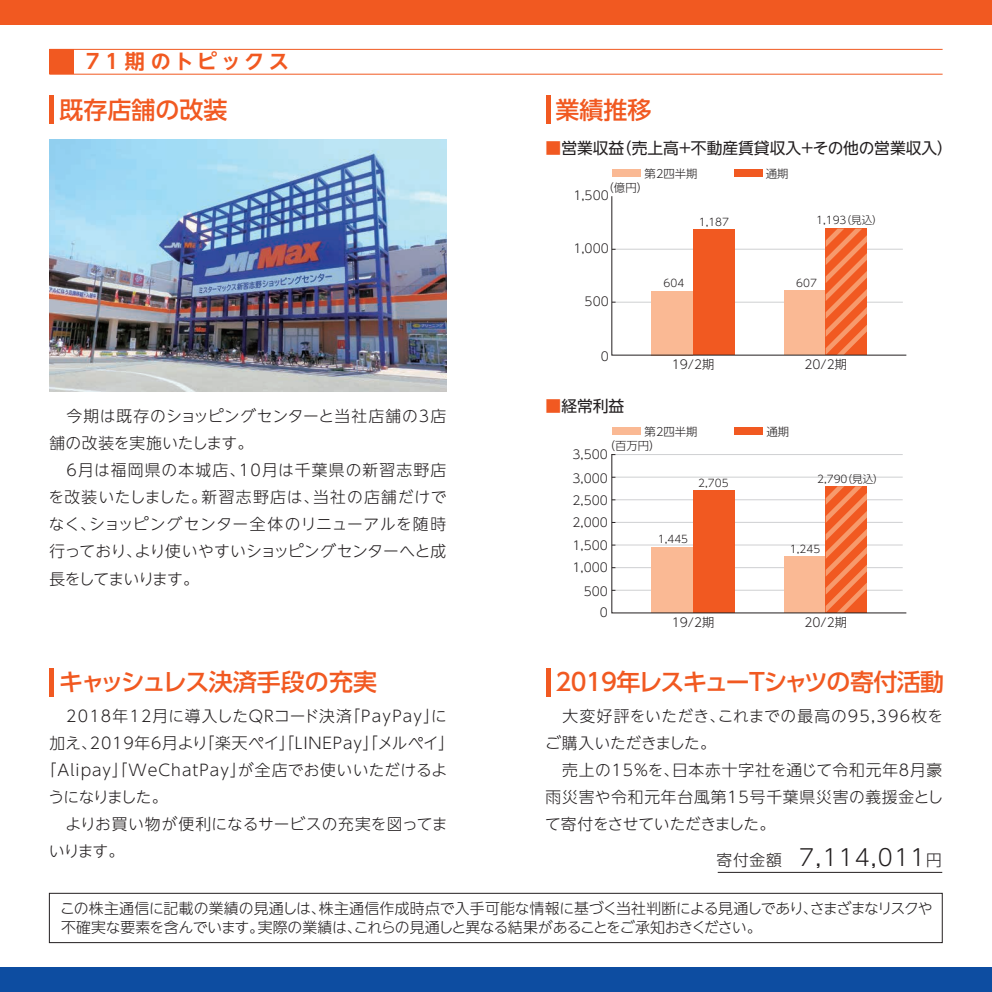
<style>
.page{position:relative;width:992px;height:992px;background:#fff}
.page>*{position:absolute;margin:0;border:0;box-sizing:border-box;transform-origin:0 0}
.t1{font:500 23.97px "UD Shin Go Pro";letter-spacing:-.025em;color:#f15921}
.t2{font:500 23.97px "UD Shin Go Pro";color:#f15921}
.t3{font:300 22.75px "UD Shin Go NT Pro";letter-spacing:.05em;color:#231f20}
.t4{font:700 20.12px "UD Shin Go NT Pro De";letter-spacing:.205em;color:#f15921}
.t5{font:300 15.75px/27.1px "UD Shin Go NT Pro";letter-spacing:.04em;color:#231f20}
.t6{font:300 15.75px "UD Shin Go NT Pro";letter-spacing:.065em;color:#231f20}
.t7{font:15.75px "UD Shin Go NT Pro";color:#231f20}
.t8{font:300 15.75px "UD Shin Go NT Pro";letter-spacing:.075em;color:#231f20}
.t9{font:300 15.75px "UD Shin Go NT Pro";letter-spacing:.005em;color:#231f20}
.t10{font:300 15.75px "UD Shin Go NT Pro";letter-spacing:-.065em;color:#231f20}
.t11{font:300 14.88px/19.2px "UD Shin Go NT Pro";letter-spacing:-.02em;color:#231f20}
.t12{font:300 12.25px/22.6px "UD Shin Go NT Pro";color:#231f20;text-align:justify}
.t13{font:300 11.38px "UD Shin Go NT Pro";color:#231f20}
.t14{font:300 10.5px "UD Shin Go NT Pro";color:#231f20}
.s1{color:#f15921}
.s2{font-size:15.75px}
</style>
<div class="page">
<div style="left:0;top:0;width:992px;height:25px;background:#f15921"></div>
<div style="left:0;top:967px;width:992px;height:25px;background:#0d4da1"></div>
<div style="left:49px;top:893px;width:893px;height:50px;border:1px solid #231f20"></div>
<div style="left:545px;top:96px;width:5px;height:28px;background:#f15921"></div>
<div style="left:49px;top:96px;width:5px;height:28px;background:#f15921"></div>
<div style="left:545px;top:668px;width:5px;height:28px;background:#f15921"></div>
<div style="left:49px;top:668px;width:5px;height:28px;background:#f15921"></div>
<hr style="left:49px;top:49px;width:893px;height:1px;background:#f15921">
<hr style="left:49px;top:74px;width:893px;height:1px;background:#f15921">
<div style="left:49px;top:49px;width:25px;height:25px;background:#f15921"></div>
<hr style="left:717px;top:872px;width:225px;height:1px;background:#231f20">
<div style="left:612px;top:427px;width:28px;height:8px;background:#fab994"></div>
<div style="left:734px;top:427px;width:29px;height:8px;background:#f15921"></div>
<svg style="left:611px;top:454px;width:296px;height:159px"></svg>
<div style="left:612px;top:169px;width:28px;height:8px;background:#fab994"></div>
<div style="left:734px;top:169px;width:28px;height:8px;background:#f15921"></div>
<svg style="left:611px;top:196px;width:296px;height:160px"></svg>
<img style="left:49px;top:139px;width:397px;height:252px">
<p class="t4" style="left:86px;top:45px;width:204px">71期のトピックス</p>
<h1 class="t2" style="left:59px;top:90px;width:170px">既存店舗の改装</h1>
<h1 class="t1" style="left:555px;top:90px;width:97px">業績推移</h1>
<p class="t7" style="left:545px;top:135px;width:409px"><span class="s1">■</span>営業収益（売上高＋不動産賃貸収入＋その他の営業収入）</p>
<p class="t13" style="left:644px;top:164px;width:55px">第2四半期</p>
<p class="t13" style="left:602px;top:179px;width:47px">（億円）</p>
<p class="t12" style="left:573px;top:184px;width:37px">1,500</p>
<p class="t12" style="left:573px;top:236px;width:37px">1,000</p>
<p class="t12" style="left:584px;top:290px;width:26px">500</p>
<p class="t14" style="left:699px;top:213px;width:32px">1,187</p>
<p class="t14" style="left:663px;top:275px;width:22px">604</p>
<p class="t13" style="left:765px;top:164px;width:24px">通期</p>
<p class="t14" style="left:816px;top:212px;width:68px">1,193（見込）</p>
<p class="t14" style="left:796px;top:274px;width:22px">607</p>
<p class="t5" style="left:48px;top:401px;width:400px">　今期は既存のショッピングセンターと当社店舗の3店舗の改装を実施いたします。<br>　6月は福岡県の本城店、10月は千葉県の新習志野店を改装いたしました。新習志野店は、当社の店舗だけでなく、ショッピングセンター全体のリニューアルを随時行っており、より使いやすいショッピングセンターへと成長をしてまいります。</p>
<p class="t12" style="left:601px;top:344px;width:10px">0</p>
<p class="t12" style="left:671px;top:353px;width:44px">19/2期</p>
<p class="t12" style="left:804px;top:353px;width:44px">20/2期</p>
<p class="t7" style="left:545px;top:393px;width:80px"><span class="s1">■</span>経常利益</p>
<p class="t13" style="left:603px;top:436px;width:58px">（百万円）</p>
<p class="t12" style="left:572px;top:443px;width:37px">3,500<br>3,000<br>2,500<br>2,000<br>1,500<br>1,000</p>
<p class="t12" style="left:583px;top:580px;width:26px;line-height:21.3px;text-align:right">500<br>0</p>
<p class="t13" style="left:644px;top:422px;width:55px">第2四半期</p>
<p class="t13" style="left:766px;top:422px;width:24px">通期</p>
<p class="t14" style="left:817px;top:470px;width:68px">2,790（見込）</p>
<p class="t14" style="left:698px;top:474px;width:32px">2,705</p>
<p class="t14" style="left:658px;top:531px;width:32px">1,445</p>
<p class="t14" style="left:790px;top:541px;width:32px">1,245</p>
<p class="t12" style="left:671px;top:611px;width:44px">19/2期</p>
<p class="t12" style="left:804px;top:611px;width:44px">20/2期</p>
<h1 class="t1" style="left:59px;top:662px;width:319px">キャッシュレス決済手段の充実</h1>
<h1 class="t1" style="left:555px;top:662px;width:390px">2019年レスキューTシャツの寄付活動</h1>
<p class="t5" style="left:545px;top:701px;width:400px">　大変好評をいただき、これまでの最高の95,396枚をご購入いただきました。<br>　売上の15％を、日本赤十字社を通じて令和元年8月豪雨災害や令和元年台風第15号千葉県災害の義援金として寄付をさせていただきました。</p>
<p class="t8" style="left:49px;top:703px;width:399px">　2018年12月に導入したQRコード決済「PayPay」に</p>
<p class="t5" style="left:49px;top:728px;width:406px">加え、2019年6月より「楽天ペイ」「LINEPay」「メルペイ」</p>
<p class="t6" style="left:41px;top:757px;width:408px">「Alipay」「WeChatPay」が全店でお使いいただけるよ</p>
<p class="t10" style="left:48px;top:784px;width:121px">うになりました。</p>
<p class="t9" style="left:49px;top:811px;width:399px">　よりお買い物が便利になるサービスの充実を図ってま</p>
<p class="t5" style="left:49px;top:837px;width:77px">いります。</p>
<h2 class="t3" style="left:716px;top:839px;width:227px"><span class="s2">寄付金額　</span>7,114,011<span class="s2">円</span></h2>
<p class="t11" style="left:60px;top:898px;width:874px">この株主通信に記載の業績の見通しは、株主通信作成時点で入手可能な情報に基づく当社判断による見通しであり、さまざまなリスクや不確実な要素を含んでいます。実際の業績は、これらの見通しと異なる結果があることをご承知おきください。</p>
</div>
